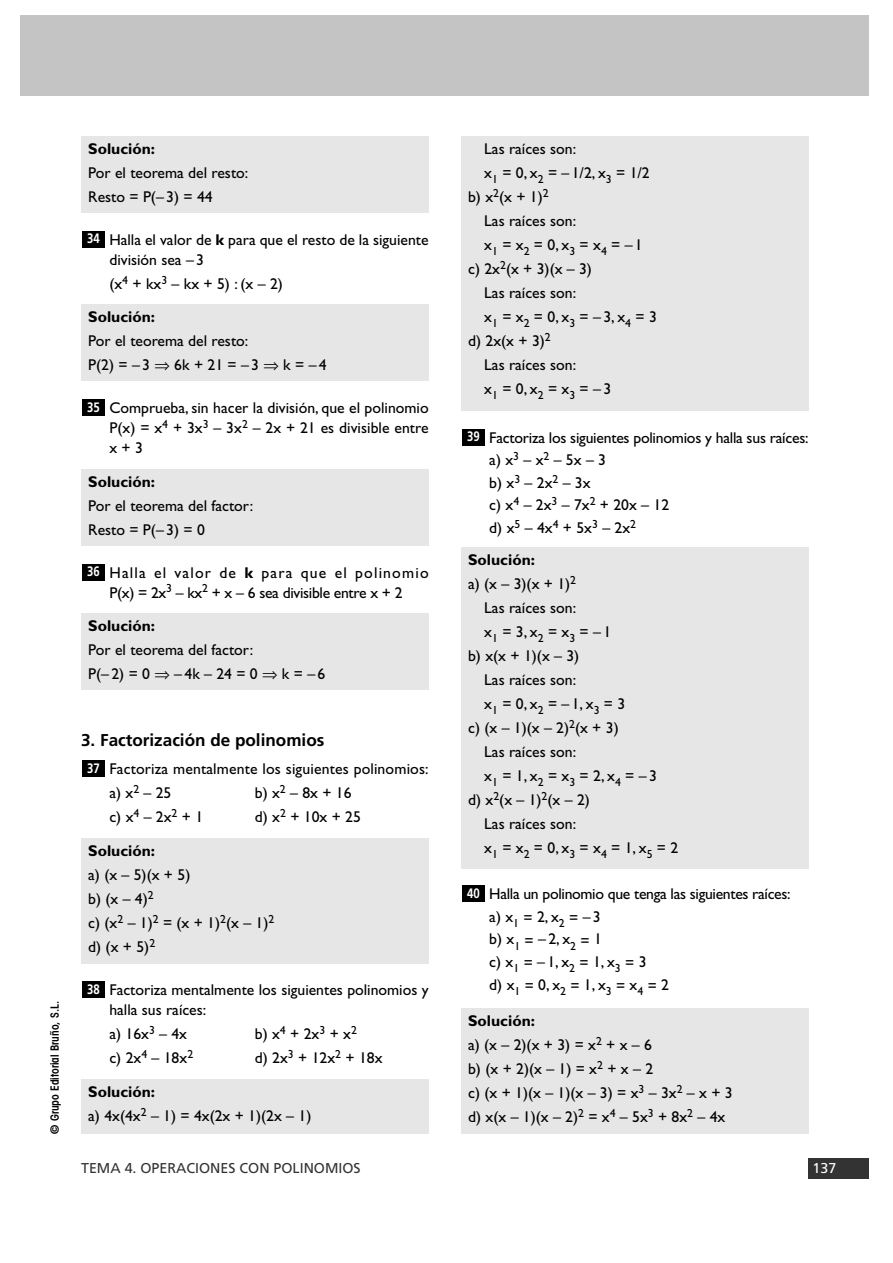
<style>
.page{position:relative;width:893px;height:1263px;background:#fff}
.page>*{position:absolute;margin:0;border:0;box-sizing:border-box;transform-origin:0 0}
.t1{font:700 17.1px "Frutiger";color:#000}
.t2{font:15.6px/24px "Gill Sans";color:#000}
.t3{font:15.6px/22.6px "Gill Sans";letter-spacing:-.02em;color:#000}
.t4{font:15.6px/20px "Gill Sans";letter-spacing:.075em;color:#000}
.t5{font:700 15.6px "Gill Sans";color:#000}
.t6{font:14.25px "Frutiger";color:#333}
.t7{font:14.25px "Frutiger";color:#fff}
.t8{font:700 13.65px "Frutiger";color:#fff;scale:.83 1}
.t9{font:600 condensed 11.4px "Avant Garde";color:#000}
.s1{font-weight:700}
.s2{font-family:"Anaya Math 1"}
</style>
<div class="page">
<div style="left:808px;top:1158px;width:61px;height:20px;background:#333"></div>
<div style="left:20px;top:15px;width:849px;height:81px;background:#c4c4c4"></div>
<div style="left:461px;top:1008px;width:347px;height:125px;background:#e6e6e6"></div>
<div style="left:462px;top:886px;width:22px;height:16px;background:#000"></div>
<div style="left:461px;top:547px;width:347px;height:321px;background:#e6e6e6"></div>
<div style="left:462px;top:429px;width:22px;height:16px;background:#000"></div>
<div style="left:461px;top:136px;width:347px;height:275px;background:#e6e6e6"></div>
<div style="left:81px;top:1079px;width:347px;height:55px;background:#e6e6e6"></div>
<div style="left:82px;top:982px;width:23px;height:16px;background:#000"></div>
<div style="left:81px;top:838px;width:347px;height:125px;background:#e6e6e6"></div>
<div style="left:82px;top:761px;width:23px;height:16px;background:#000"></div>
<div style="left:81px;top:613px;width:347px;height:77px;background:#e6e6e6"></div>
<div style="left:82px;top:564px;width:23px;height:16px;background:#000"></div>
<div style="left:81px;top:469px;width:347px;height:77px;background:#e6e6e6"></div>
<div style="left:82px;top:400px;width:23px;height:16px;background:#000"></div>
<div style="left:81px;top:304px;width:347px;height:77px;background:#e6e6e6"></div>
<div style="left:82px;top:231px;width:23px;height:16px;background:#000"></div>
<div style="left:81px;top:136px;width:347px;height:77px;background:#e6e6e6"></div>
<p class="t9" style="left:50px;top:1134px;width:134px;rotate:-90deg">© Grupo Editorial Bruño, S.L.</p>
<p class="t5" style="left:88px;top:143px;width:68px">Solución:</p>
<p class="t2" style="left:88px;top:162px;width:162px">Por el teorema del resto:<br>Resto = P(– 3) = 44</p>
<p class="t8" style="left:87px;top:233px;width:17px">34</p>
<p class="t2" style="left:109px;top:231px;width:321px;line-height:20px">Halla el valor de <span class="s1">k</span> para que el resto de la siguiente división sea – 3</p>
<p class="t2" style="left:109px;top:273px;width:175px">(x<sup>4</sup> + kx<sup>3</sup> – kx + 5) : (x – 2)</p>
<p class="t5" style="left:88px;top:312px;width:68px">Solución:</p>
<p class="t2" style="left:88px;top:331px;width:240px">Por el teorema del resto:<br>P(2) = –3 <span class="s2">ò</span> 6k + 21 = –3 <span class="s2">ò</span> k = –4</p>
<p class="t8" style="left:87px;top:402px;width:17px">35</p>
<p class="t2" style="left:109px;top:400px;width:321px;line-height:20px;text-align:justify">Comprueba, sin hacer la división, que el polinomio P(x) = x<sup>4</sup> + 3x<sup>3</sup> – 3x<sup>2</sup> – 2x + 21 es divisible entre x + 3</p>
<p class="t5" style="left:88px;top:476px;width:68px">Solución:</p>
<p class="t2" style="left:88px;top:495px;width:166px">Por el teorema del factor:<br>Resto = P(– 3) = 0</p>
<p class="t8" style="left:87px;top:566px;width:17px">36</p>
<p class="t4" style="left:109px;top:564px;width:321px">Halla el valor de <span class="s1">k</span> para que el polinomio<br>P(x) = 2x<sup>3</sup> – kx<sup>2</sup> + x – 6 sea divisible entre x + 2</p>
<p class="t5" style="left:88px;top:621px;width:68px">Solución:</p>
<p class="t2" style="left:88px;top:640px;width:239px">Por el teorema del factor:<br>P(–2) = 0 <span class="s2">ò</span> –4k – 24 = 0 <span class="s2">ò</span> k = –6</p>
<p class="t1" style="left:81px;top:734px;width:245px">3. Factorización de polinomios</p>
<p class="t2" style="left:109px;top:759px;width:321px">Factoriza mentalmente los siguientes polinomios: a) x<sup>2</sup> – 25</p>
<p class="t8" style="left:87px;top:763px;width:17px">37</p>
<p class="t2" style="left:255px;top:783px;width:98px">b) x<sup>2</sup> – 8x + 16</p>
<p class="t2" style="left:109px;top:807px;width:95px">c) x<sup>4</sup> – 2x<sup>2</sup> + 1</p>
<p class="t2" style="left:255px;top:807px;width:108px">d) x<sup>2</sup> + 10x + 25</p>
<p class="t5" style="left:88px;top:845px;width:68px">Solución:</p>
<p class="t2" style="left:88px;top:864px;width:188px">a) (x – 5)(x + 5)<br>b) (x – 4)<sup>2<br></sup>c) (x<sup>2</sup> – 1)<sup>2</sup> = (x + 1)<sup>2</sup>(x – 1)<sup>2 </sup>d) (x + 5)<sup>2</sup></p>
<p class="t8" style="left:87px;top:984px;width:17px">38</p>
<p class="t2" style="left:109px;top:982px;width:321px;line-height:20px">Factoriza mentalmente los siguientes polinomios y halla sus raíces:</p>
<p class="t2" style="left:109px;top:1024px;width:79px">a) 16x<sup>3</sup> – 4x</p>
<p class="t2" style="left:255px;top:1024px;width:103px">b) x<sup>4</sup> + 2x<sup>3</sup> + x<sup>2</sup></p>
<p class="t2" style="left:109px;top:1048px;width:85px">c) 2x<sup>4</sup> – 18x<sup>2</sup></p>
<p class="t2" style="left:255px;top:1048px;width:129px">d) 2x<sup>3</sup> + 12x<sup>2</sup> + 18x</p>
<p class="t2" style="left:88px;top:1081px;width:225px"><span class="s1">Solución:<br></span>a) 4x(4x<sup>2</sup> – 1) = 4x(2x + 1)(2x – 1)</p>
<p class="t2" style="left:484px;top:138px;width:93px">Las raíces son:</p>
<p class="t2" style="left:484px;top:162px;width:167px">x<sub>1</sub> = 0, x<sub>2</sub> = – 1/2, x<sub>3</sub> = 1/2</p>
<p class="t2" style="left:468px;top:186px;width:82px">b) x<sup>2</sup>(x + 1)<sup>2</sup></p>
<p class="t2" style="left:484px;top:210px;width:93px">Las raíces son:</p>
<p class="t2" style="left:484px;top:234px;width:160px">x<sub>1</sub> = x<sub>2</sub> = 0,x<sub>3</sub> = x<sub>4</sub> = –1</p>
<p class="t2" style="left:468px;top:258px;width:125px">c) 2x<sup>2</sup>(x + 3)(x – 3)</p>
<p class="t2" style="left:484px;top:282px;width:93px">Las raíces son:</p>
<p class="t2" style="left:484px;top:306px;width:174px">x<sub>1</sub> = x<sub>2</sub> = 0,x<sub>3</sub> = –3,x<sub>4</sub> = 3</p>
<p class="t2" style="left:468px;top:330px;width:84px">d) 2x(x + 3)<sup>2</sup></p>
<p class="t2" style="left:484px;top:354px;width:93px">Las raíces son:</p>
<p class="t2" style="left:484px;top:378px;width:128px">x<sub>1</sub> = 0,x<sub>2</sub> = x<sub>3</sub> = –3</p>
<p class="t8" style="left:467px;top:431px;width:17px">39</p>
<p class="t2" style="left:489px;top:428px;width:321px;line-height:22.6px">Factoriza los siguientes polinomios y halla sus raíces: a) x<sup>3</sup> – x<sup>2</sup> – 5x – 3<br>b) x<sup>3</sup> – 2x<sup>2</sup> – 3x<br>c) x<sup>4</sup> – 2x<sup>3</sup> – 7x<sup>2</sup> + 20x – 12<br>d) x<sup>5</sup> – 4x<sup>4</sup> + 5x<sup>3</sup> – 2x<sup>2</sup></p>
<p class="t5" style="left:468px;top:554px;width:68px">Solución:</p>
<p class="t2" style="left:468px;top:574px;width:109px">a) (x – 3)(x + 1)<sup>2</sup></p>
<p class="t2" style="left:484px;top:598px;width:93px">Las raíces son:</p>
<p class="t2" style="left:484px;top:622px;width:128px">x<sub>1</sub> = 3,x<sub>2</sub> = x<sub>3</sub> = –1</p>
<p class="t2" style="left:468px;top:646px;width:113px">b) x(x + 1)(x – 3)</p>
<p class="t2" style="left:484px;top:670px;width:93px">Las raíces son:</p>
<p class="t2" style="left:484px;top:694px;width:142px">x<sub>1</sub> = 0,x<sub>2</sub> = –1,x<sub>3</sub> = 3</p>
<p class="t2" style="left:468px;top:718px;width:152px">c) (x – 1)(x – 2)<sup>2</sup>(x + 3)</p>
<p class="t2" style="left:484px;top:742px;width:93px">Las raíces son:</p>
<p class="t2" style="left:484px;top:766px;width:174px">x<sub>1</sub> = 1,x<sub>2</sub> = x<sub>3</sub> = 2,x<sub>4</sub> = –3</p>
<p class="t2" style="left:468px;top:790px;width:123px">d) x<sup>2</sup>(x – 1)<sup>2</sup>(x – 2)</p>
<p class="t2" style="left:484px;top:813px;width:93px">Las raíces son:</p>
<p class="t2" style="left:484px;top:837px;width:195px">x<sub>1</sub> = x<sub>2</sub> = 0,x<sub>3</sub> = x<sub>4</sub> = 1,x<sub>5</sub> = 2</p>
<p class="t8" style="left:467px;top:888px;width:17px">40</p>
<p class="t3" style="left:489px;top:884px;width:303px">Halla un polinomio que tenga las siguientes raíces: a) x<sub>1</sub> = 2,x<sub>2</sub> = –3<br>b) x<sub>1</sub> = –2,x<sub>2</sub> = 1<br>c) x<sub>1</sub> =–1,x<sub>2</sub> =1,x<sub>3</sub> =3<br>d) x<sub>1</sub> =0,x<sub>2</sub> =1,x<sub>3</sub> =x<sub>4</sub> =2</p>
<p class="t2" style="left:468px;top:1010px;width:266px"><span class="s1">Solución:<br></span>a) (x – 2)(x + 3) = x<sup>2</sup> + x – 6<br>b) (x + 2)(x – 1) = x<sup>2</sup> + x – 2<br>c) (x + 1)(x – 1)(x – 3) = x<sup>3</sup> – 3x<sup>2</sup> – x + 3 d) x(x – 1)(x – 2)<sup>2</sup> = x<sup>4</sup> – 5x<sup>3</sup> + 8x<sup>2</sup> – 4x</p>
<p class="t6" style="left:81px;top:1163px;width:281px">TEMA 4. OPERACIONES CON POLINOMIOS</p>
<p class="t7" style="left:812px;top:1163px;width:25px">137</p>
</div>
